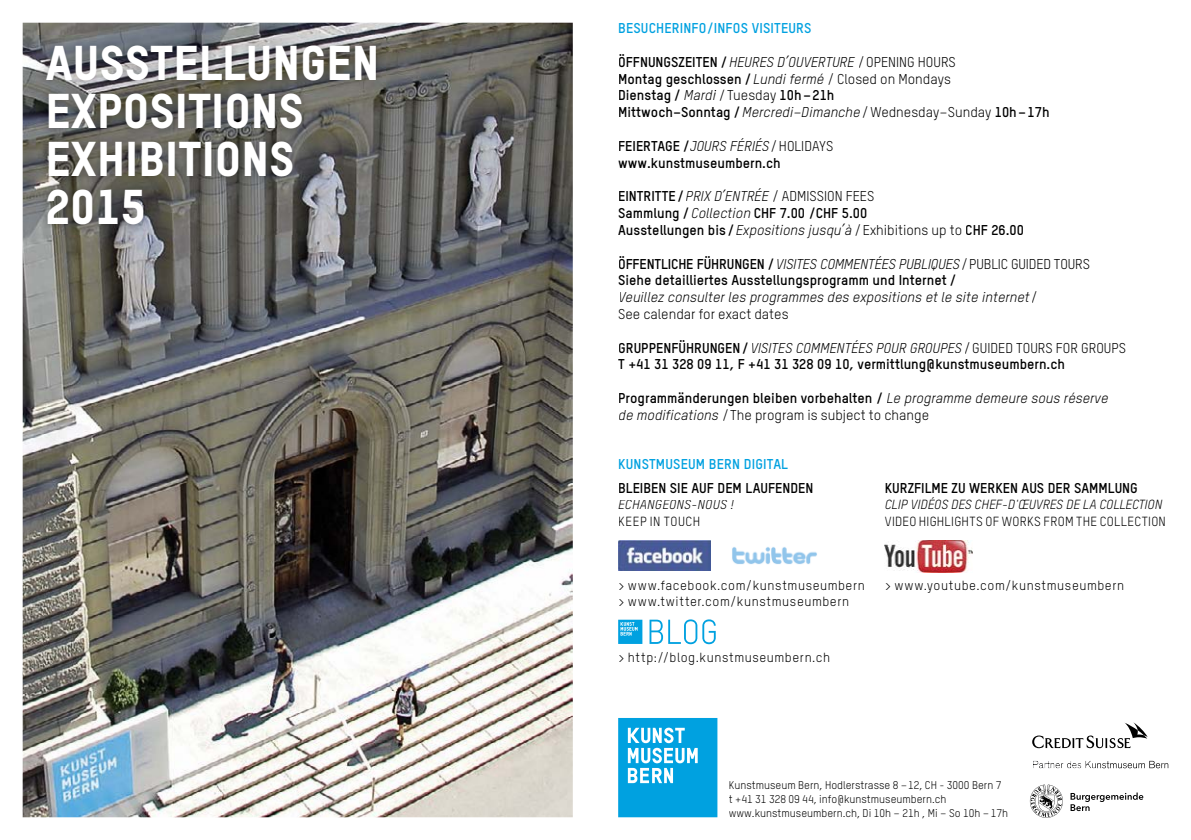
<style>
.page{position:relative;width:1191px;height:840px;background:#fff}
.page>*{position:absolute;margin:0;border:0;box-sizing:border-box;transform-origin:0 0}
.t1{font:48px/48px "TSTARPRO Headline";color:#fff}
.t2{font:700 14px/16.8px "TSTARPRO";color:#000}
.t3{font:italic 14px/16.8px "TSTARPRO";color:#000}
.t4{font:700 14px "TSTARPRO";letter-spacing:.01em;color:#00a1e0}
.t5{font:13px/16px "TSTARPRO";letter-spacing:.04em;color:#000}
.t6{font:italic 13px "TSTARPRO";letter-spacing:.01em;color:#000}
.t7{font:13px "TSTARPRO";letter-spacing:.02em;color:#000}
.t8{font:11px/14px "TSTARPRO";color:#000}
.s1{font-weight:400;font-style:italic}
.s2{font-weight:400}
.s3{font-weight:700;font-style:normal}
.s4{font-style:normal}
</style>
<div class="page">
<img style="left:23px;top:23px;width:550px;height:793px">
<img style="left:36px;top:36px;width:350px;height:198px">
<svg style="left:618px;top:718px;width:99px;height:98px;background:#26afe4"></svg>
<svg style="left:1032px;top:722px;width:115px;height:25px"></svg>
<svg style="left:1097px;top:760px;width:71px;height:7px"></svg>
<svg style="left:1030px;top:784px;width:113px;height:33px"></svg>
<img style="left:618px;top:540px;width:92px;height:30px">
<img style="left:732px;top:547px;width:85px;height:17px">
<svg style="left:618px;top:619px;width:24px;height:24px"></svg>
<svg style="left:649px;top:619px;width:66px;height:24px"></svg>
<img style="left:884px;top:540px;width:88px;height:31px">
<img style="left:1033px;top:760px;width:58px;height:7px">
<h1 class="t1" style="left:45px;top:38px;width:335px">AUSSTELLUNGEN<br>EXPOSITIONS<br>EXHIBITIONS<br>2015</h1>
<p class="t4" style="left:618px;top:19px;width:195px">BESUCHERINFO/INFOS VISITEURS</p>
<p class="t2" style="left:618px;top:53px;width:433px">ÖFFNUNGSZEITEN /<span class="s1">HEURES D’OUVERTURE</span> <span class="s2">/OPENING HOURS<br></span>Montag geschlossen /<span class="s1">Lundi fermé</span> <span class="s2">/ Closed on Mondays<br></span>Dienstag / <span class="s1">Mardi</span> <span class="s2">/Tuesday</span> 10h–21h<br>Mittwoch–Sonntag /<span class="s1">Mercredi–Dimanche</span> <span class="s2">/ Wednesday–Sunday</span> 10h–17h</p>
<p class="t2" style="left:618px;top:137px;width:217px">FEIERTAGE /<span class="s1">JOURS FÉRIÉS</span><span class="s2">/HOLIDAYS </span>www.kunstmuseumbern.ch</p>
<p class="t2" style="left:618px;top:187px;width:407px">EINTRITTE/<span class="s1">PRIX D’ENTRÉE</span> <span class="s2">/ ADMISSION FEES<br></span>Sammlung /<span class="s1">Collection</span> CHF 7.00 /CHF 5.00<br>Ausstellungen bis/<span class="s1">Expositions jusqu’à</span> <span class="s2">/Exhibitions up to</span> CHF 26.00</p>
<p class="t3" style="left:618px;top:255px;width:473px"><span class="s3">ÖFFENTLICHE FÜHRUNGEN /</span>VISITES COMMENTÉES PUBLIQUES<span class="s4">/PUBLIC GUIDED TOURS </span><span class="s3">Siehe detailliertes Ausstellungsprogramm und Internet /<br></span>Veuillez consulter les programmes des expositions et le site internet<span class="s4">/<br>See calendar for exact dates</span></p>
<p class="t2" style="left:618px;top:338px;width:509px">GRUPPENFÜHRUNGEN/<span class="s1">VISITES COMMENTÉES POUR GROUPES</span> <span class="s2">/GUIDED TOURS FOR GROUPS<br></span>T +41 31 328 09 11, F +41 31 328 09 10, vermittlung@kunstmuseumbern.ch</p>
<p class="t3" style="left:618px;top:389px;width:491px"><span class="s3">Programmänderungen bleiben vorbehalten /</span> Le programme demeure sous réserve de modifications <span class="s4">/The program is subject to change</span></p>
<p class="t4" style="left:618px;top:455px;width:171px">KUNSTMUSEUM BERN DIGITAL</p>
<p class="t2" style="left:618px;top:479px;width:197px">BLEIBEN SIE AUF DEM LAUFENDEN</p>
<p class="t6" style="left:618px;top:496px;width:117px">ECHANGEONS-NOUS !</p>
<p class="t5" style="left:618px;top:512px;width:84px">KEEP IN TOUCH</p>
<p class="t2" style="left:884px;top:479px;width:255px">KURZFILME ZU WERKEN AUS DER SAMMLUNG</p>
<p class="t6" style="left:884px;top:496px;width:279px">CLIP VIDÉOS DES CHEF-D'ŒUVRES DE LA COLLECTION</p>
<p class="t7" style="left:884px;top:512px;width:283px">VIDEO HIGHLIGHTS OF WORKS FROM THE COLLECTION</p>
<p class="t5" style="left:618px;top:576px;width:248px">&gt; www.facebook.com/kunstmuseumbern &gt; www.twitter.com/kunstmuseumbern</p>
<p class="t5" style="left:618px;top:648px;width:214px">&gt; http://blog.kunstmuseumbern.ch</p>
<p class="t5" style="left:884px;top:576px;width:241px">&gt; www.youtube.com/kunstmuseumbern</p>
<p class="t8" style="left:729px;top:777px;width:281px">Kunstmuseum Bern, Hodlerstrasse 8 –12, CH - 3000 Bern 7 t +41 31 328 09 44, info@kunstmuseumbern.ch www.kunstmuseumbern.ch, Di 10h – 21h , Mi – So 10h – 17h</p>
</div>
